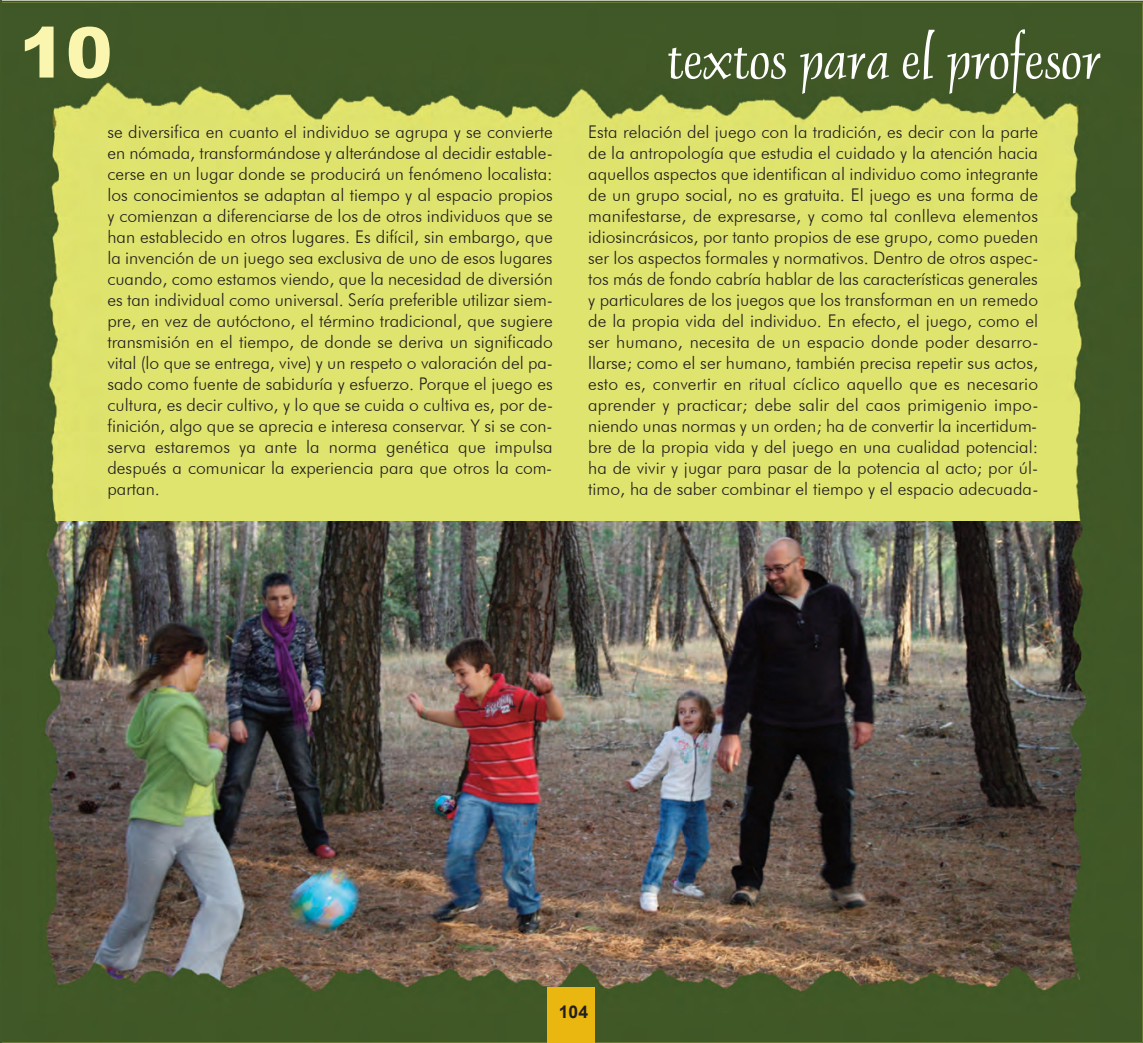
<style>
.page{position:relative;width:1143px;height:1043px;background:#fff}
.page>*{position:absolute;margin:0;border:0;box-sizing:border-box;transform-origin:0 0}
.t1{font:900 70px "Arial";color:#faf6b0}
.t2{font:52.5px "Dauphin Plain";color:#fff}
.t3{font:300 17.5px/21px "Futura BT";color:#231f20;text-align:justify}
.t4{font:700 17.5px "Arial";color:#231f20}
</style>
<div class="page">
<img style="left:2px;top:1px;width:1140px;height:1041px">
<img style="left:38px;top:521px;width:1056px;height:492px">
<div style="left:547px;top:988px;width:47px;height:54px;background:#eab610"></div>
<p class="t1" style="left:19px;top:1px;width:95px">10</p>
<p class="t2" style="left:667px;top:40px;width:435px">textos para el profesor</p>
<p class="t3" style="left:107px;top:121px;width:447px">se diversifica en cuanto el individuo se agrupa y se convierte en nómada, transformándose y alterándose al decidir estable&shy;cerse en un lugar donde se producirá un fenómeno localista: los conocimientos se adaptan al tiempo y al espacio propios y comienzan a diferenciarse de los de otros individuos que se han establecido en otros lugares. Es difícil, sin embargo, que la invención de un juego sea exclusiva de uno de esos lugares cuando, como estamos viendo, que la necesidad de diversión es tan individual como universal. Sería preferible utilizar siem&shy;pre, en vez de autóctono, el término tradicional, que sugiere transmisión en el tiempo, de donde se deriva un significado vital (lo que se entrega, vive) y un respeto o valoración del pa&shy;sado como fuente de sabiduría y esfuerzo. Porque el juego es cultura, es decir cultivo, y lo que se cuida o cultiva es, por de&shy;finición, algo que se aprecia e interesa conservar. Y si se con&shy;serva estaremos ya ante la norma genética que impulsa después a comunicar la experiencia para que otros la com&shy;partan.</p>
<p class="t3" style="left:588px;top:121px;width:452px">Esta relación del juego con la tradición, es decir con la parte de la antropología que estudia el cuidado y la atención hacia aquellos aspectos que identifican al individuo como integrante de un grupo social, no es gratuita. El juego es una forma de manifestarse, de expresarse, y como tal conlleva elementos idiosincrásicos, por tanto propios de ese grupo, como pueden ser los aspectos formales y normativos. Dentro de otros aspec&shy;tos más de fondo cabría hablar de las características generales y particulares de los juegos que los transforman en un remedo de la propia vida del individuo. En efecto, el juego, como el ser humano, necesita de un espacio donde poder desarro&shy;llarse; como el ser humano, también precisa repetir sus actos, esto es, convertir en ritual cíclico aquello que es necesario aprender y practicar; debe salir del caos primigenio impo&shy;niendo unas normas y un orden; ha de convertir la incertidum&shy;bre de la propia vida y del juego en una cualidad potencial: ha de vivir y jugar para pasar de la potencia al acto; por úl&shy;timo, ha de saber combinar el tiempo y el espacio adecuada-</p>
<p class="t4" style="left:558px;top:1002px;width:31px">104</p>
</div>
